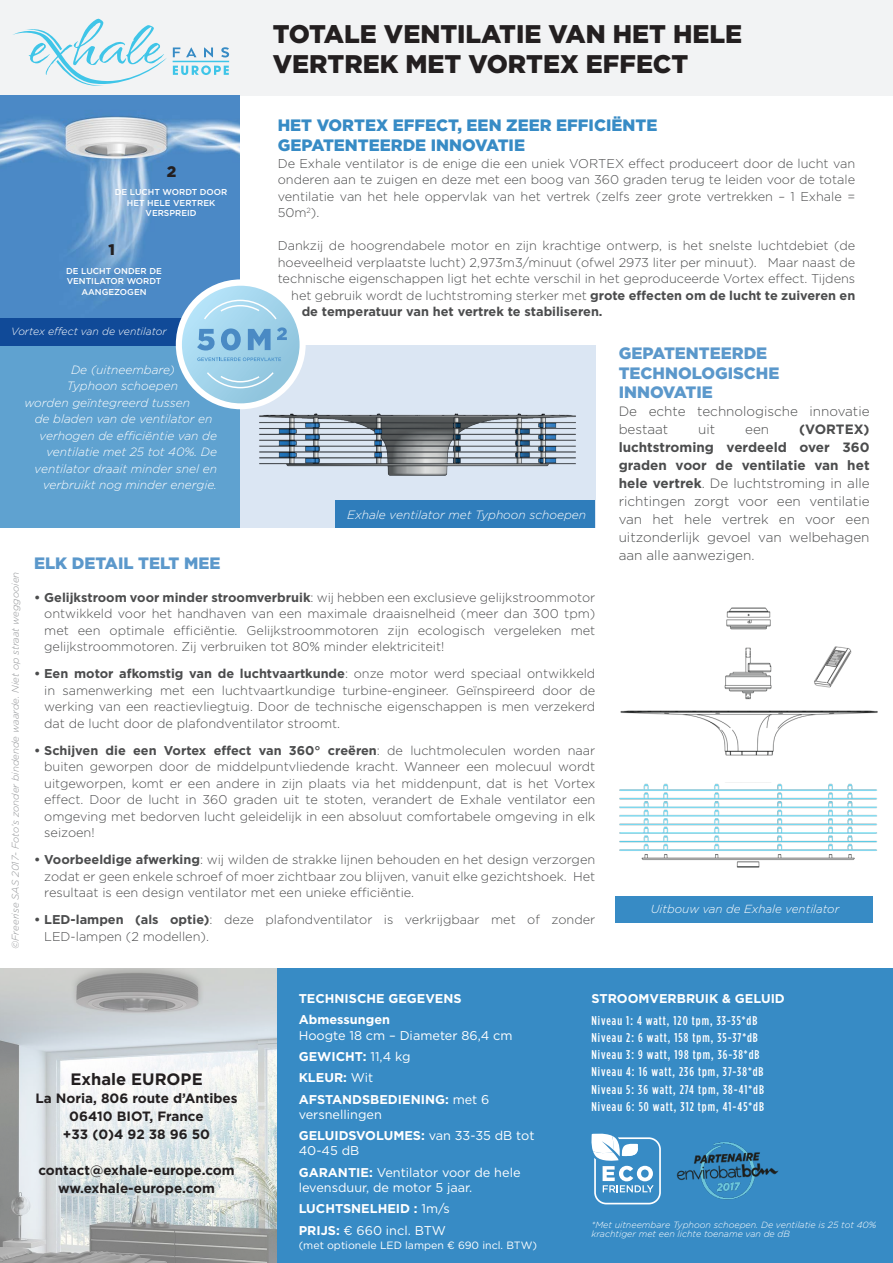
<style>
.page{position:relative;width:893px;height:1263px;background:#fff}
.page>*{position:absolute;margin:0;border:0;box-sizing:border-box;transform-origin:0 0}
.t1{font:900 25.5px "Gotham";color:#231f20}
.t2{font:900 16.5px "Gotham";color:#378bc5}
.t3{font:900 16.5px/19.8px "Gotham";color:#5b98cb}
.t4{font:700 16.5px "Gotham";color:#231f20}
.t5{font:900 15.3px "Gotham";color:#231f20}
.t6{font:300 13.5px/18px "Gotham";color:#4b4c4d}
.t7{font:700 13.5px "Gotham";color:#231f20}
.t8{font:300 12.75px/16.5px "Gotham";color:#4b4c4d;text-align:justify}
.t9{font:500 12.75px "Gotham Condensed";letter-spacing:.08em;color:#fff}
.t10{font:12.75px/15.3px "Gotham";color:#fff}
.t11{font:700 12.75px/15.3px "Gotham";color:#fff}
.t12{font:700 12.75px "Gotham";color:#4b4c4d}
.t13{font:italic 300 12px "Gotham";color:#fff}
.t14{font:italic 300 11.7px "Gotham";color:#fff}
.t15{font:10.65px "Gotham";color:#fff}
.t16{font:italic 300 10.5px "Gotham";color:#fff}
.t17{font:italic 300 9.75px "Gotham";color:#939598}
.t18{font:italic 300 9px/9px "Gotham";color:#fff}
.t19{font:500 8.55px/10.4px "Gotham";color:#fff;text-align:center}
.s1{font-weight:700}
.s2{font-weight:400}
</style>
<div class="page">
<img style="left:0;top:969px;width:278px;height:294px">
<div style="left:0;top:0;width:893px;height:95px;background:#f2f3f4"></div>
<div style="left:0;top:345px;width:240px;height:183px;background:#5fa2d0"></div>
<img style="left:0;top:95px;width:240px;height:223px">
<div style="left:278px;top:969px;width:615px;height:294px;background:#378bc5"></div>
<div style="left:240px;top:345px;width:356px;height:183px;background:#dbe6f3"></div>
<img style="left:259px;top:413px;width:317px;height:62px">
<div style="left:0;top:318px;width:240px;height:27px;background:#104a98"></div>
<div style="left:335px;top:500px;width:260px;height:28px;background:#2f7dbb"></div>
<svg style="left:591px;top:1133px;width:70px;height:71px"></svg>
<svg style="left:13px;top:19px;width:154px;height:67px"></svg>
<svg style="left:173px;top:47px;width:56px;height:10px"></svg>
<svg style="left:173px;top:65px;width:56px;height:10px"></svg>
<hr style="left:173px;top:61px;width:56px;height:1px;background:#3fc5e8">
<div style="left:616px;top:896px;width:257px;height:27px;background:#378bc5"></div>
<img style="left:726px;top:607px;width:45px;height:23px">
<img style="left:814px;top:646px;width:38px;height:42px">
<img style="left:724px;top:647px;width:48px;height:53px">
<img style="left:620px;top:710px;width:258px;height:45px">
<img style="left:619px;top:783px;width:258px;height:85px">
<div style="left:176px;top:279px;width:130px;height:130px;background:#fff;border-radius:50%"></div>
<svg style="left:182px;top:286px;width:118px;height:117px;background:#a2d4ea"></svg>
<img style="left:676px;top:1142px;width:103px;height:58px">
<svg style="left:197px;top:299px;width:90px;height:90px;background:#9acbe6"></svg>
<p class="t1" style="left:273px;top:16px;width:471px">TOTALE VENTILATIE VAN HET HELE</p>
<p class="t1" style="left:273px;top:47px;width:417px">VERTREK MET VORTEX EFFECT</p>
<p class="t2" style="left:278px;top:114px;width:381px">HET VORTEX EFFECT, EEN ZEER EFFICIËNTE</p>
<p class="t2" style="left:278px;top:134px;width:249px">GEPATENTEERDE INNOVATIE</p>
<p class="t8" style="left:278px;top:155px;width:579px">De Exhale ventilator is de enige die een uniek VORTEX effect produceert door de lucht van onderen aan te zuigen en deze met een boog van 360 graden terug te leiden voor de totale ventilatie van het hele oppervlak van het vertrek (zelfs zeer grote vertrekken – 1 Exhale = 50m<sup>2</sup>).</p>
<p class="t8" style="left:278px;top:237px;width:579px">Dankzij de hoogrendabele motor en zijn krachtige ontwerp, is het snelste luchtdebiet (de</p>
<p class="t8" style="left:278px;top:254px;width:579px">hoeveelheid verplaatste lucht) 2,973m3/minuut (ofwel 2973 liter per minuut). Maar naast de</p>
<p class="t8" style="left:278px;top:270px;width:579px">technische eigenschappen ligt het echte verschil in het geproduceerde Vortex effect. Tijdens</p>
<p class="t8" style="left:291px;top:287px;width:566px">het gebruik wordt de luchtstroming sterker met <span class="s1">grote effecten om de lucht te zuiveren en</span></p>
<p class="t12" style="left:302px;top:303px;width:302px">de temperatuur van het vertrek te stabiliseren.</p>
<p class="t3" style="left:619px;top:343px;width:162px">GEPATENTEERDE<br>TECHNOLOGISCHE<br>INNOVATIE</p>
<p class="t6" style="left:619px;top:402px;width:252px">De echte technologische innovatie bestaat</p>
<p class="t5" style="left:167px;top:161px;width:11px">2</p>
<p class="t19" style="left:115px;top:187px;width:114px">DE LUCHT WORDT DOOR</p>
<p class="t19" style="left:127px;top:197px;width:90px">HET HELE VERTREK</p>
<p class="t19" style="left:146px;top:208px;width:53px">VERSPREID</p>
<p class="t5" style="left:108px;top:239px;width:8px">1</p>
<p class="t19" style="left:66px;top:266px;width:97px">DE LUCHT ONDER DE<br>VENTILATOR WORDT<br>AANGEZOGEN</p>
<p class="t16" style="left:11px;top:324px;width:157px">Vortex effect van de ventilator</p>
<p class="t13" style="left:71px;top:362px;width:105px">De (uitneembare)</p>
<p class="t13" style="left:67px;top:379px;width:113px">Typhoon schoepen</p>
<p class="t13" style="left:24px;top:395px;width:167px">worden geïntegreerd tussen</p>
<p class="t13" style="left:35px;top:412px;width:179px">de bladen van de ventilator en</p>
<p class="t13" style="left:40px;top:428px;width:179px">verhogen de efficiëntie van de</p>
<p class="t13" style="left:46px;top:445px;width:172px">ventilatie met 25 tot 40%. De</p>
<p class="t13" style="left:35px;top:461px;width:184px">ventilator draait minder snel en</p>
<p class="t13" style="left:43px;top:478px;width:175px">verbruikt nog minder energie.</p>
<p class="t6" style="left:619px;top:420px;width:252px;text-align:justify;text-indent:180px"><span class="s1">(VORTEX) luchtstroming verdeeld over 360 graden voor de ventilatie van het hele vertrek</span>. De luchtstroming in alle richtingen zorgt voor een ventilatie van het hele vertrek en voor een uitzonderlijk gevoel van welbehagen aan alle aanwezigen.</p>
<p class="t6" style="left:698px;top:420px;width:19px">uit</p>
<p class="t6" style="left:745px;top:420px;width:26px">een</p>
<p class="t13" style="left:347px;top:507px;width:240px">Exhale ventilator met Typhoon schoepen</p>
<p class="t3" style="left:34px;top:553px;width:188px">ELK DETAIL TELT MEE</p>
<p class="t8" style="left:44px;top:588px;width:553px;text-indent:-10px"><span class="s1">• Gelijkstroom voor minder stroomverbruik</span>: wij hebben een exclusieve gelijkstroommotor ontwikkeld voor het handhaven van een maximale draaisnelheid (meer dan 300 tpm) met een optimale efficiëntie. Gelijkstroommotoren zijn ecologisch vergeleken met gelijkstroommotoren. Zij verbruiken tot 80% minder elektriciteit!</p>
<p class="t8" style="left:44px;top:665px;width:553px;text-indent:-10px"><span class="s1">• Een motor afkomstig van de luchtvaartkunde</span>: onze motor werd speciaal ontwikkeld in samenwerking met een luchtvaartkundige turbine-engineer. Geïnspireerd door de werking van een reactievliegtuig. Door de technische eigenschappen is men verzekerd dat de lucht door de plafondventilator stroomt.</p>
<p class="t8" style="left:44px;top:741px;width:553px;text-indent:-10px"><span class="s1">• Schijven die een Vortex effect van 360° creëren</span>: de luchtmoleculen worden naar buiten geworpen door de middelpuntvliedende kracht. Wanneer een molecuul wordt uitgeworpen, komt er een andere in zijn plaats via het middenpunt, dat is het Vortex effect. Door de lucht in 360 graden uit te stoten, verandert de Exhale ventilator een omgeving met bedorven lucht geleidelijk in een absoluut comfortabele omgeving in elk seizoen!</p>
<p class="t8" style="left:44px;top:851px;width:553px;text-indent:-10px"><span class="s1">• Voorbeeldige afwerking</span>: wij wilden de strakke lijnen behouden en het design verzorgen zodat er geen enkele schroef of moer zichtbaar zou blijven, vanuit elke gezichtshoek. Het resultaat is een design ventilator met een unieke efficiëntie.</p>
<p class="t8" style="left:44px;top:911px;width:553px;text-indent:-10px"><span class="s1">• LED-lampen (als optie)</span>: deze plafondventilator is verkrijgbaar met of zonder<br>LED-lampen (2 modellen).</p>
<p class="t17" style="left:9px;top:949px;width:379px;rotate:-90deg">©Freerise SAS 2017- Foto’s zonder bindende waarde. Niet op straat weggooien</p>
<p class="t14" style="left:651px;top:901px;width:190px">Uitbouw van de Exhale ventilator</p>
<p class="t4" style="left:70px;top:1068px;width:134px">Exhale EUROPE</p>
<p class="t7" style="left:35px;top:1089px;width:204px">La Noria, 806 route d’Antibes</p>
<p class="t7" style="left:69px;top:1107px;width:136px">06410 BIOT, France</p>
<p class="t7" style="left:63px;top:1125px;width:149px">+33 (0)4 92 38 96 50</p>
<p class="t7" style="left:38px;top:1161px;width:198px">contact@exhale-europe.com</p>
<p class="t7" style="left:58px;top:1179px;width:159px">ww.exhale-europe.com</p>
<p class="t11" style="left:299px;top:991px;width:165px">TECHNISCHE GEGEVENS</p>
<p class="t10" style="left:299px;top:1012px;width:215px"><span class="s1">Abmessungen<br></span>Hoogte 18 cm – Diameter 86,4 cm</p>
<p class="t11" style="left:299px;top:1049px;width:113px">GEWICHT: <span class="s2">11,4 kg</span></p>
<p class="t11" style="left:299px;top:1070px;width:76px">KLEUR: <span class="s2">Wit</span></p>
<p class="t11" style="left:299px;top:1091px;width:192px">AFSTANDSBEDIENING: <span class="s2">met 6 versnellingen</span></p>
<p class="t10" style="left:299px;top:1128px;width:237px"><span class="s1">GELUIDSVOLUMES:</span> van 33-35 dB tot<br>40-45 dB</p>
<p class="t10" style="left:299px;top:1164px;width:223px"><span class="s1">GARANTIE:</span> Ventilator voor de hele levensduur, de motor 5 jaar.</p>
<p class="t11" style="left:299px;top:1201px;width:153px">LUCHTSNELHEID : <span class="s2">1m/s</span></p>
<p class="t10" style="left:299px;top:1222px;width:149px"><span class="s1">PRIJS:</span> € 660 incl. BTW</p>
<p class="t15" style="left:299px;top:1238px;width:240px">(met optionele LED lampen € 690 incl. BTW)</p>
<p class="t11" style="left:591px;top:991px;width:195px">STROOMVERBRUIK &amp; GELUID</p>
<p class="t9" style="left:591px;top:1013px;width:167px">Niveau 1: 4 watt, 120 tpm, 33-35*dB</p>
<p class="t9" style="left:591px;top:1030px;width:168px">Niveau 2: 6 watt, 158 tpm, 35-37*dB</p>
<p class="t9" style="left:591px;top:1047px;width:170px">Niveau 3: 9 watt, 198 tpm, 36-38*dB</p>
<p class="t9" style="left:591px;top:1065px;width:174px">Niveau 4: 16 watt, 236 tpm, 37-38*dB</p>
<p class="t9" style="left:591px;top:1082px;width:174px">Niveau 5: 36 watt, 274 tpm, 38-41*dB</p>
<p class="t9" style="left:591px;top:1099px;width:174px">Niveau 6: 50 watt, 312 tpm, 41-45*dB</p>
<p class="t18" style="left:591px;top:1220px;width:286px">*Met uitneembare Typhoon schoepen. De ventilatie is 25 tot 40% krachtiger met een lichte toename van de dB</p>
</div>
